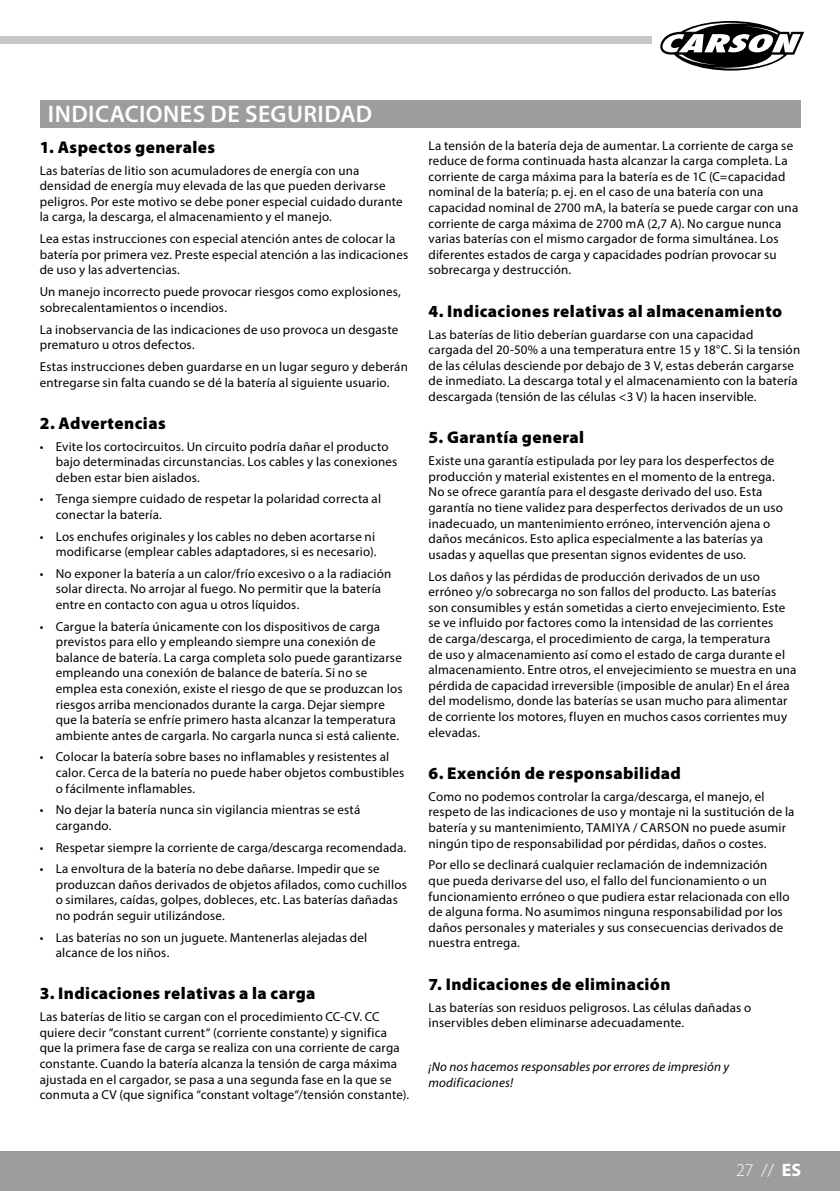
<style>
.page{position:relative;width:840px;height:1191px;background:#fff}
.page>*{position:absolute;margin:0;border:0;box-sizing:border-box;transform-origin:0 0}
.t1{font:600 24px "Myriad Pro";letter-spacing:.015em;color:#fff}
.t2{font:300 18px "Myriad Pro";color:#fff}
.t3{font:900 17px "Myriad Pro";letter-spacing:.025em;color:#000}
.t4{font:13px/15.6px "Myriad Pro";letter-spacing:.015em;color:#000}
.t5{font:italic 13px/15.6px "Myriad Pro";letter-spacing:.015em;color:#000}
.s1{font-weight:700}
</style>
<div class="page">
<div style="left:0;top:1151px;width:839px;height:40px;background:#9c9d9d"></div>
<div style="left:0;top:36px;width:651px;height:8px;background:#c5c6c6"></div>
<svg style="left:660px;top:21px;width:144px;height:50px"></svg>
<div style="left:40px;top:100px;width:759px;height:28px;background:#9c9d9d"></div>
<h1 class="t1" style="left:48px;top:99px;width:326px">INDICACIONES DE SEGURIDAD</h1>
<h3 class="t3" style="left:40px;top:136px;width:177px">1. Aspectos generales</h3>
<p class="t4" style="left:40px;top:162px;width:364px">Las baterías de litio son acumuladores de energía con una densidad de energía muy elevada de las que pueden derivarse peligros. Por este motivo se debe poner especial cuidado durante la carga, la descarga, el almacenamiento y el manejo.</p>
<p class="t4" style="left:40px;top:231px;width:370px">Lea estas instrucciones con especial atención antes de colocar la batería por primera vez. Preste especial atención a las indicaciones de uso y las advertencias.</p>
<p class="t4" style="left:40px;top:284px;width:362px">Un manejo incorrecto puede provocar riesgos como explosiones, sobrecalentamientos o incendios.</p>
<p class="t4" style="left:40px;top:321px;width:360px">La inobservancia de las indicaciones de uso provoca un desgaste prematuro u otros defectos.</p>
<p class="t4" style="left:40px;top:359px;width:369px">Estas instrucciones deben guardarse en un lugar seguro y deberán entregarse sin falta cuando se dé la batería al siguiente usuario.</p>
<h3 class="t3" style="left:40px;top:412px;width:127px">2. Advertencias</h3>
<p class="t4" style="left:56px;top:438px;width:343px;text-indent:-16px">• Evite los cortocircuitos. Un circuito podría dañar el producto bajo determinadas circunstancias. Los cables y las conexiones deben estar bien aislados.</p>
<p class="t4" style="left:56px;top:491px;width:327px;text-indent:-16px">• Tenga siempre cuidado de respetar la polaridad correcta al conectar la batería.</p>
<p class="t4" style="left:40px;top:528px;width:338px;text-align:right">• Los enchufes originales y los cables no deben acortarse ni modificarse (emplear cables adaptadores, si es necesario).</p>
<p class="t4" style="left:56px;top:565px;width:337px;text-indent:-16px">• No exponer la batería a un calor/frío excesivo o a la radiación solar directa. No arrojar al fuego. No permitir que la batería entre en contacto con agua u otros líquidos.</p>
<p class="t4" style="left:56px;top:618px;width:348px;text-indent:-16px">• Cargue la batería únicamente con los dispositivos de carga previstos para ello y empleando siempre una conexión de balance de batería. La carga completa solo puede garantizarse empleando una conexión de balance de batería. Si no se emplea esta conexión, existe el riesgo de que se produzcan los riesgos arriba mencionados durante la carga. Dejar siempre que la batería se enfríe primero hasta alcanzar la temperatura ambiente antes de cargarla. No cargarla nunca si está caliente.</p>
<p class="t4" style="left:56px;top:749px;width:350px;text-indent:-16px">• Colocar la batería sobre bases no inflamables y resistentes al calor. Cerca de la batería no puede haber objetos combustibles o fácilmente inflamables.</p>
<p class="t4" style="left:56px;top:802px;width:306px;text-indent:-16px">• No dejar la batería nunca sin vigilancia mientras se está cargando.</p>
<p class="t4" style="left:40px;top:839px;width:368px">• Respetar siempre la corriente de carga/descarga recomendada.</p>
<p class="t4" style="left:56px;top:860px;width:352px;text-indent:-16px">• La envoltura de la batería no debe dañarse. Impedir que se produzcan daños derivados de objetos afilados, como cuchillos o similares, caídas, golpes, dobleces, etc. Las baterías dañadas no podrán seguir utilizándose.</p>
<p class="t4" style="left:56px;top:929px;width:313px;text-indent:-16px">• Las baterías no son un juguete. Mantenerlas alejadas del alcance de los niños.</p>
<h3 class="t3" style="left:40px;top:982px;width:277px">3. Indicaciones relativas a la carga</h3>
<p class="t4" style="left:40px;top:1008px;width:370px">Las baterías de litio se cargan con el procedimiento CC-CV. CC quiere decir “constant current“ (corriente constante) y significa que la primera fase de carga se realiza con una corriente de carga constante. Cuando la batería alcanza la tensión de carga máxima ajustada en el cargador, se pasa a una segunda fase en la que se conmuta a CV (que significa “constant voltage“/tensión constante).</p>
<p class="t4" style="left:428px;top:137px;width:371px">La tensión de la batería deja de aumentar. La corriente de carga se reduce de forma continuada hasta alcanzar la carga completa. La corriente de carga máxima para la batería es de 1C (C=capacidad nominal de la batería; p. ej. en el caso de una batería con una capacidad nominal de 2700 mA, la batería se puede cargar con una corriente de carga máxima de 2700 mA (2,7 A). No cargue nunca varias baterías con el mismo cargador de forma simultánea. Los diferentes estados de carga y capacidades podrían provocar su sobrecarga y destrucción.</p>
<h3 class="t3" style="left:428px;top:300px;width:355px">4. Indicaciones relativas al almacenamiento</h3>
<p class="t4" style="left:428px;top:326px;width:373px">Las baterías de litio deberían guardarse con una capacidad cargada del 20-50% a una temperatura entre 15 y 18°C. Si la tensión de las células desciende por debajo de 3 V, estas deberán cargarse de inmediato. La descarga total y el almacenamiento con la batería descargada (tensión de las células &lt;3 V) la hacen inservible.</p>
<h3 class="t3" style="left:428px;top:426px;width:157px">5. Garantía general</h3>
<p class="t4" style="left:428px;top:453px;width:356px">Existe una garantía estipulada por ley para los desperfectos de producción y material existentes en el momento de la entrega.<br>No se ofrece garantía para el desgaste derivado del uso. Esta garantía no tiene validez para desperfectos derivados de un uso inadecuado, un mantenimiento erróneo, intervención ajena o daños mecánicos. Esto aplica especialmente a las baterías ya usadas y aquellas que presentan signos evidentes de uso.</p>
<p class="t4" style="left:428px;top:568px;width:369px">Los daños y las pérdidas de producción derivados de un uso erróneo y/o sobrecarga no son fallos del producto. Las baterías son consumibles y están sometidas a cierto envejecimiento. Este se ve influido por factores como la intensidad de las corrientes<br>de carga/descarga, el procedimiento de carga, la temperatura<br>de uso y almacenamiento así como el estado de carga durante el almacenamiento. Entre otros, el envejecimiento se muestra en una pérdida de capacidad irreversible (imposible de anular) En el área del modelismo, donde las baterías se usan mucho para alimentar de corriente los motores, fluyen en muchos casos corrientes muy elevadas.</p>
<h3 class="t3" style="left:428px;top:762px;width:254px">6. Exención de responsabilidad</h3>
<p class="t4" style="left:428px;top:788px;width:367px">Como no podemos controlar la carga/descarga, el manejo, el respeto de las indicaciones de uso y montaje ni la sustitución de la batería y su mantenimiento, TAMIYA / CARSON no puede asumir ningún tipo de responsabilidad por pérdidas, daños o costes.</p>
<p class="t4" style="left:428px;top:857px;width:362px">Por ello se declinará cualquier reclamación de indemnización que pueda derivarse del uso, el fallo del funcionamiento o un funcionamiento erróneo o que pudiera estar relacionada con ello de alguna forma. No asumimos ninguna responsabilidad por los daños personales y materiales y sus consecuencias derivados de nuestra entrega.</p>
<h3 class="t3" style="left:428px;top:972px;width:243px">7. Indicaciones de eliminación</h3>
<p class="t4" style="left:428px;top:999px;width:324px">Las baterías son residuos peligrosos. Las células dañadas o inservibles deben eliminarse adecuadamente.</p>
<p class="t5" style="left:428px;top:1058px;width:302px">¡No nos hacemos responsables por errores de impresión y modificaciones!</p>
<h2 class="t2" style="left:735px;top:1159px;width:67px">27 // <span class="s1">ES</span></h2>
</div>
